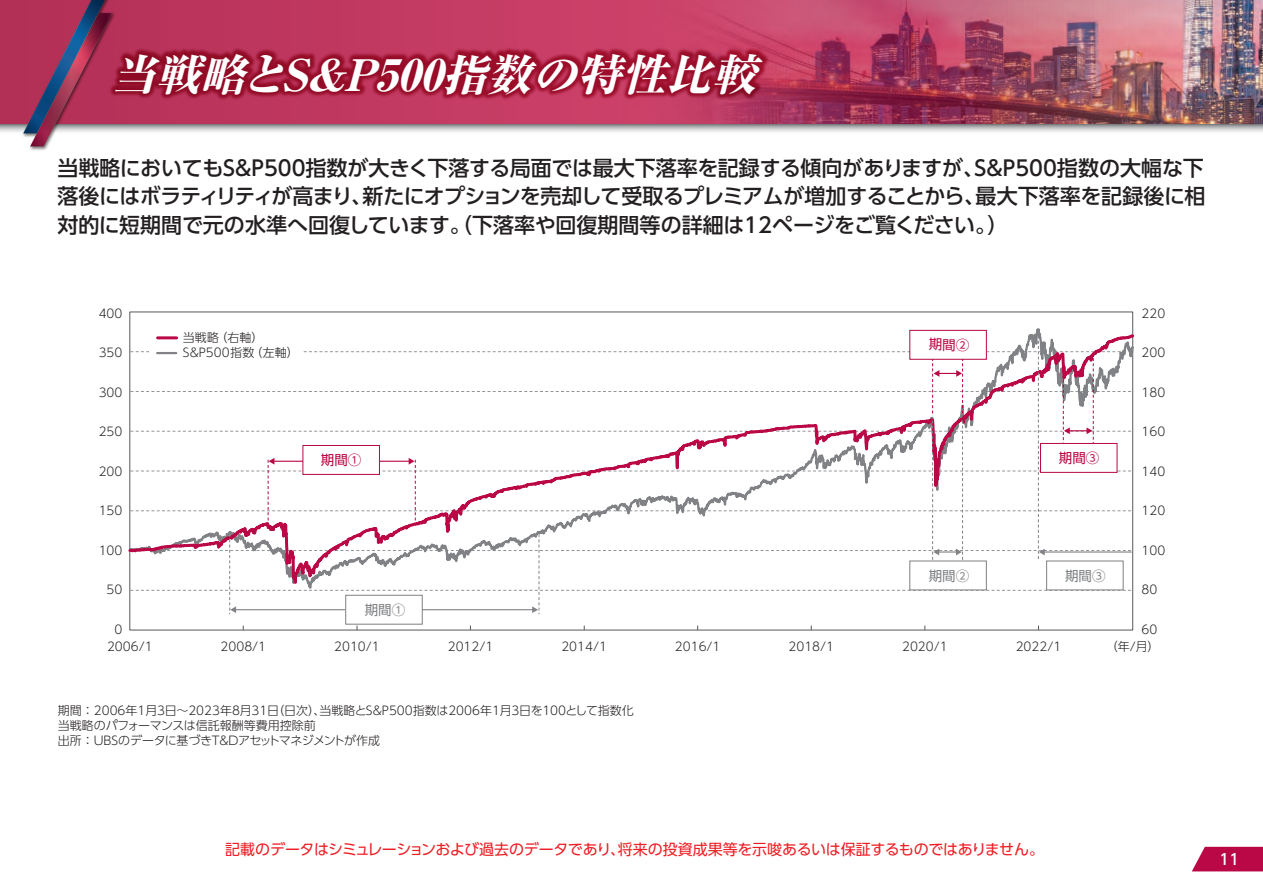
<style>
.page{position:relative;width:1263px;height:893px;background:#fff}
.page>*{position:absolute;margin:0;border:0;box-sizing:border-box;transform-origin:0 0}
.t1{font:italic 800 43.5px "Ryumin Pro";color:#fff;scale:1.04 1}
.t2{font:500 21px/28.5px "UD Shin Go Pro";color:#231f20;text-align:justify}
.t3{font:15px "UD Shin Go Pro";letter-spacing:-.015em;color:#ee1d23}
.t4{font:500 15px "UD Shin Go Pro";color:#fff}
.t5{font:13.5px "UD Shin Go Pro";color:#808285}
.t6{font:13.5px "UD Shin Go Pro";color:#ba0745}
.t7{font:300 12px/15px "UD Shin Go Pro";color:#231f20}
</style>
<div class="page">
<svg style="left:1192px;top:847px;width:71px;height:24px;background:#c01d55"></svg>
<svg style="left:0;top:123px;width:1263px;height:9px;background:#b8b0b3"></svg>
<img style="left:0;top:0;width:1263px;height:123px">
<img style="left:21px;top:0;width:27px;height:151px">
<svg style="left:23px;top:0;width:27px;height:146px;background:#9a395f"></svg>
<img style="left:50px;top:0;width:775px;height:142px">
<svg style="left:128px;top:311px;width:1006px;height:320px"></svg>
<div style="left:346px;top:595px;width:76px;height:29px;background:#fff"></div>
<div style="left:345px;top:595px;width:78px;height:30px;border:1px solid #808285"></div>
<div style="left:910px;top:330px;width:76px;height:29px;background:#fff"></div>
<div style="left:909px;top:330px;width:78px;height:30px;border:1px solid #ba0745"></div>
<svg style="left:130px;top:335px;width:1003px;height:279px"></svg>
<h1 class="t1" style="left:111px;top:40px;width:638px">当戦略とS&amp;P500指数の特性比較</h1>
<h2 class="t2" style="left:57px;top:153px;width:1150px">当戦略においてもS&amp;P500指数が大きく下落する局面では最大下落率を記録する傾向がありますが、S&amp;P500指数の大幅な下落後にはボラティリティが高まり、新たにオプションを売却して受取るプレミアムが増加することから、最大下落率を記録後に相対的に短期間で元の水準へ回復しています。（下落率や回復期間等の詳細は12ページをご覧ください。）</h2>
<p class="t7" style="left:99px;top:305px;width:25px">400</p>
<p class="t7" style="left:99px;top:345px;width:25px">350</p>
<p class="t7" style="left:99px;top:384px;width:25px">300</p>
<p class="t7" style="left:99px;top:424px;width:25px">250</p>
<p class="t7" style="left:99px;top:463px;width:25px">200</p>
<p class="t7" style="left:99px;top:503px;width:25px">150</p>
<p class="t7" style="left:99px;top:542px;width:25px">100</p>
<p class="t7" style="left:107px;top:582px;width:17px">50</p>
<p class="t7" style="left:115px;top:621px;width:9px">0</p>
<p class="t7" style="left:183px;top:329px;width:82px">当戦略（右軸）</p>
<p class="t7" style="left:183px;top:344px;width:118px">S&amp;P500指数（左軸）</p>
<p class="t6" style="left:321px;top:449px;width:42px">期間①</p>
<p class="t5" style="left:365px;top:599px;width:42px">期間①</p>
<p class="t6" style="left:1059px;top:447px;width:42px">期間③</p>
<p class="t5" style="left:929px;top:565px;width:42px">期間②</p>
<p class="t5" style="left:1065px;top:565px;width:42px">期間③</p>
<p class="t7" style="left:1141px;top:305px;width:25px">220</p>
<p class="t7" style="left:1141px;top:345px;width:25px">200</p>
<p class="t7" style="left:1141px;top:384px;width:25px">180</p>
<p class="t7" style="left:1141px;top:424px;width:25px">160</p>
<p class="t7" style="left:1141px;top:463px;width:25px">140</p>
<p class="t7" style="left:1141px;top:503px;width:25px">120</p>
<p class="t7" style="left:1141px;top:542px;width:25px">100</p>
<p class="t7" style="left:1141px;top:582px;width:17px">80</p>
<p class="t7" style="left:1141px;top:621px;width:17px">60</p>
<p class="t7" style="left:107px;top:639px;width:47px">2006/1</p>
<p class="t7" style="left:221px;top:639px;width:47px">2008/1</p>
<p class="t7" style="left:334px;top:639px;width:47px">2010/1</p>
<p class="t7" style="left:448px;top:639px;width:47px">2012/1</p>
<p class="t7" style="left:561px;top:639px;width:47px">2014/1</p>
<p class="t7" style="left:675px;top:639px;width:47px">2016/1</p>
<p class="t7" style="left:788px;top:639px;width:47px">2018/1</p>
<p class="t7" style="left:902px;top:639px;width:47px">2020/1</p>
<p class="t7" style="left:1016px;top:639px;width:47px">2022/1</p>
<p class="t7" style="left:1106px;top:639px;width:55px">（年/月）</p>
<p class="t7" style="left:58px;top:703px;width:578px">期間：2006年1月3日～2023年8月31日（日次）、当戦略とS&amp;P500指数は2006年1月3日を100として指数化当戦略のパフォーマンスは信託報酬等費用控除前<br>出所：UBSのデータに基づきT&amp;Dアセットマネジメントが作成</p>
<p class="t3" style="left:225px;top:838px;width:820px">記載のデータはシミュレーションおよび過去のデータであり、将来の投資成果等を示唆あるいは保証するものではありません。</p>
<p class="t4" style="left:1219px;top:847px;width:21px">11</p>
</div>
